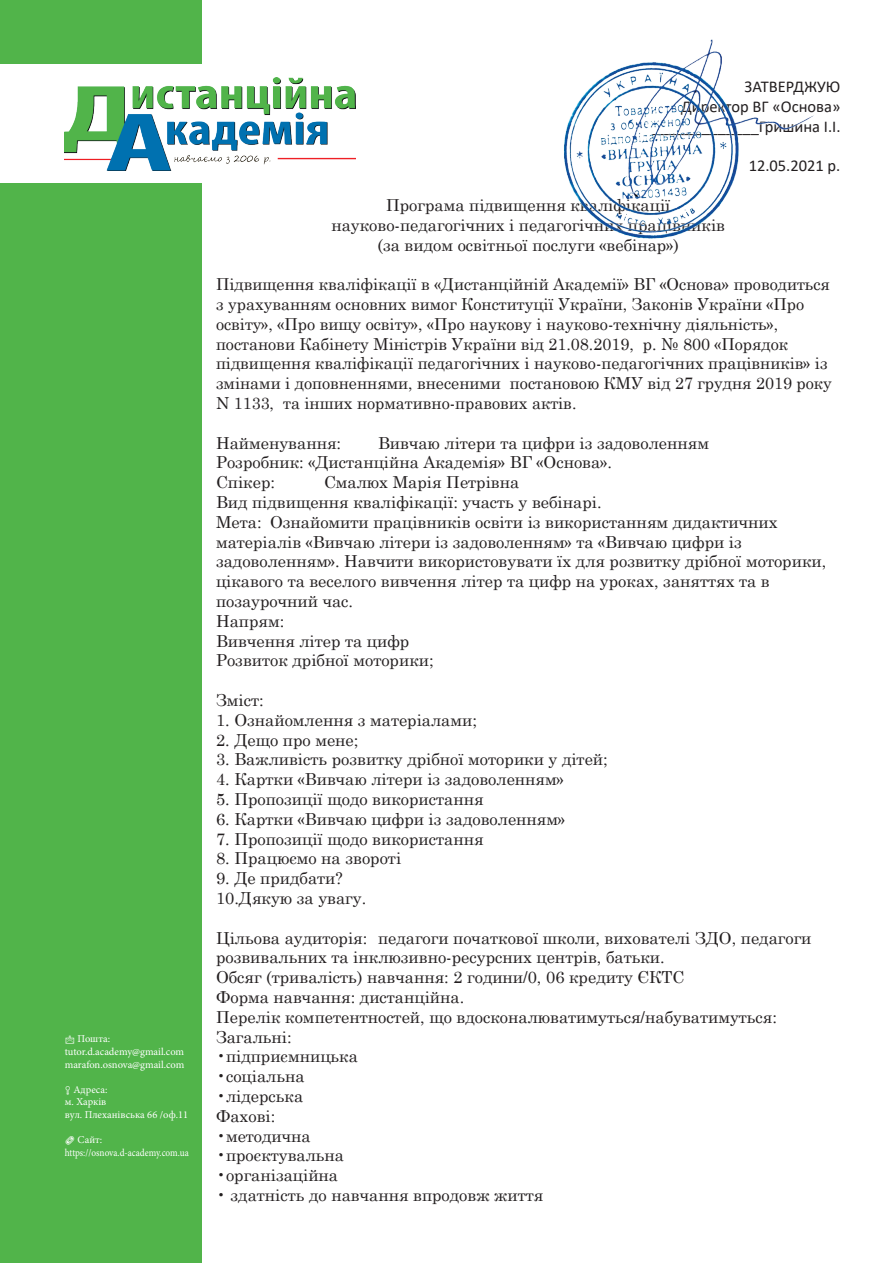
<style>
.page{position:relative;width:893px;height:1263px;background:#fff}
.page>*{position:absolute;margin:0;border:0;box-sizing:border-box;transform-origin:0 0}
.t1{font:16.5px/19.8px "Century Schoolbook";color:#231f20}
.t2{font:16.5px/19.8px "Calibri";color:#231f20;text-align:right}
.t3{font:10.5px/12.6px "Minion Pro";color:#fff}
</style>
<div class="page">
<div style="left:0;top:0;width:201px;height:1263px;background:#51b44a"></div>
<div style="left:0;top:65px;width:379px;height:118px;background:#fff"></div>
<img style="left:65px;top:78px;width:290px;height:92px">
<img style="left:564px;top:39px;width:250px;height:200px">
<p class="t3" style="left:65px;top:1033px;width:121px;text-indent:13px">Пошта: tutor.d.academy@gmail.com marafon.osnova@gmail.com</p>
<p class="t3" style="left:65px;top:1083px;width:125px;text-indent:8px">Адреса:<br>м. Харків<br>вул. Плеханівська 66 /оф.11</p>
<p class="t3" style="left:65px;top:1134px;width:126px;text-indent:13px">Сайт: https://osnova.d-academy.com.ua</p>
<p class="t2" style="left:652px;top:76px;width:190px">ЗАТВЕРДЖУЮ<br>Директор ВГ «Основа» _____________Гришина І.І.</p>
<p class="t2" style="left:749px;top:156px;width:93px">12.05.2021 р.</p>
<p class="t1" style="left:331px;top:194px;width:395px;text-align:center">Програма підвищення кваліфікації науково-педагогічних і педагогічних працівників (за видом освітньої послуги «вебінар»)</p>
<p class="t1" style="left:216px;top:273px;width:617px">Підвищення кваліфікації в «Дистанційній Академії» ВГ «Основа» проводиться з урахуванням основних вимог Конституції України, Законів України «Про освіту», «Про вищу освіту», «Про наукову і науково-технічну діяльність», постанови Кабінету Міністрів України від 21.08.2019, р. № 800 «Порядок підвищення кваліфікації педагогічних і науково-педагогічних працівників» із змінами і доповненнями, внесеними постановою КМУ від 27 грудня 2019 року N 1133, та інших нормативно-правових актів.</p>
<p class="t1" style="left:216px;top:431px;width:127px">Найменування:</p>
<p class="t1" style="left:378px;top:431px;width:332px">Вивчаю літери та цифри із задоволенням</p>
<p class="t1" style="left:216px;top:451px;width:397px">Розробник: «Дистанційна Академія» ВГ «Основа».</p>
<p class="t1" style="left:216px;top:471px;width:61px">Спікер:</p>
<p class="t1" style="left:324px;top:471px;width:197px">Смалюх Марія Петрівна</p>
<p class="t1" style="left:216px;top:491px;width:387px">Вид підвищення кваліфікації: участь у вебінарі.</p>
<p class="t1" style="left:216px;top:510px;width:612px">Мета: Ознайомити працівників освіти із використанням дидактичних матеріалів «Вивчаю літери із задоволенням» та «Вивчаю цифри із задоволенням». Навчити використовувати їх для розвитку дрібної моторики, цікавого та веселого вивчення літер та цифр на уроках, заняттях та в позаурочний час.</p>
<p class="t1" style="left:216px;top:609px;width:70px">Напрям:</p>
<p class="t1" style="left:216px;top:629px;width:195px">Вивчення літер та цифр</p>
<p class="t1" style="left:216px;top:649px;width:219px">Розвиток дрібної моторики;</p>
<p class="t1" style="left:216px;top:689px;width:49px">Зміст:</p>
<p class="t1" style="left:216px;top:708px;width:262px">1. Ознайомлення з матеріалами;</p>
<p class="t1" style="left:216px;top:728px;width:144px">2. Дещо про мене;</p>
<p class="t1" style="left:216px;top:748px;width:393px">3. Важливість розвитку дрібної моторики у дітей;</p>
<p class="t1" style="left:216px;top:768px;width:349px">4. Картки «Вивчаю літери із задоволенням»</p>
<p class="t1" style="left:216px;top:788px;width:269px">5. Пропозиції щодо використання</p>
<p class="t1" style="left:216px;top:807px;width:351px">6. Картки «Вивчаю цифри із задоволенням»</p>
<p class="t1" style="left:216px;top:827px;width:269px">7. Пропозиції щодо використання</p>
<p class="t1" style="left:216px;top:847px;width:187px">8. Працюємо на звороті</p>
<p class="t1" style="left:216px;top:867px;width:128px">9. Де придбати?</p>
<p class="t1" style="left:216px;top:887px;width:152px">10.Дякую за увагу.</p>
<p class="t1" style="left:216px;top:926px;width:597px">Цільова аудиторія: педагоги початкової школи, вихователі ЗДО, педагоги розвивальних та інклюзивно-ресурсних центрів, батьки.</p>
<p class="t1" style="left:216px;top:966px;width:470px">Обсяг (тривалість) навчання: 2 години/0, 06 кредиту ЄКТС</p>
<p class="t1" style="left:216px;top:986px;width:250px">Форма навчання: дистанційна.</p>
<p class="t1" style="left:216px;top:1005px;width:562px">Перелік компетентностей, що вдосконалюватимуться/набуватимуться:</p>
<p class="t1" style="left:216px;top:1025px;width:77px">Загальні:</p>
<p class="t1" style="left:216px;top:1045px;width:143px">•підприємницька</p>
<p class="t1" style="left:216px;top:1065px;width:90px">•соціальна</p>
<p class="t1" style="left:216px;top:1085px;width:89px">•лідерська</p>
<p class="t1" style="left:216px;top:1104px;width:61px">Фахові:</p>
<p class="t1" style="left:216px;top:1124px;width:96px">•методична</p>
<p class="t1" style="left:216px;top:1144px;width:130px">•проєктувальна</p>
<p class="t1" style="left:216px;top:1164px;width:124px">•організаційна</p>
<p class="t1" style="left:216px;top:1184px;width:329px">• здатність до навчання впродовж життя</p>
</div>
